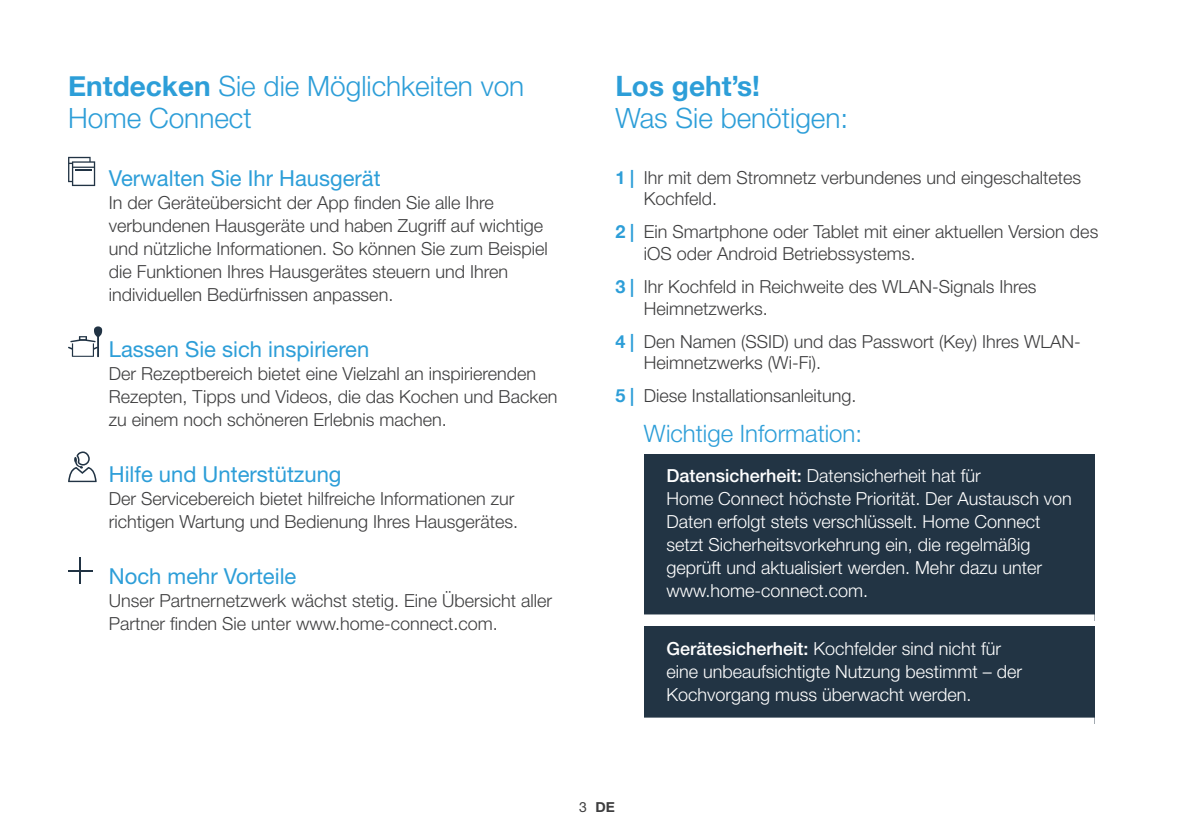
<style>
.page{position:relative;width:1191px;height:840px;background:#fff}
.page>*{position:absolute;margin:0;border:0;box-sizing:border-box;transform-origin:0 0}
.t1{font:300 28px/32px "Helvetica Neue";color:#2d9ed8}
.t2{font:700 28px "Helvetica Neue";color:#2d9ed8}
.t3{font:300 24px "Helvetica Neue";color:#2d9ed8}
.t4{font:22px "Helvetica Neue";color:#2d9ed8}
.t5{font:300 18px/23px "Helvetica Neue";color:#3e3e3f}
.t6{font:300 18px/23px "Helvetica Neue";color:#fff}
.t7{font:700 14px "Helvetica Neue";color:#3e3e3f}
.s1{font-weight:700}
.s2{font-weight:700;color:#2d9ed8}
.s3{font-weight:500}
.s4{font-weight:400}
</style>
<div class="page">
<svg style="left:68px;top:157px;width:27px;height:29px"></svg>
<svg style="left:68px;top:326px;width:34px;height:31px"></svg>
<svg style="left:68px;top:451px;width:29px;height:31px"></svg>
<svg style="left:80px;top:557px;width:1px;height:27px"></svg>
<hr style="left:68px;top:569px;width:25px;height:2px;background:#213344">
<div style="left:643px;top:453px;width:451px;height:166px;background:#223444"></div>
<div style="left:643px;top:614px;width:451px;height:10px;background:#fff"></div>
<div style="left:643px;top:625px;width:451px;height:97px;background:#223444"></div>
<div style="left:643px;top:717px;width:451px;height:10px;background:#fff"></div>
<h1 class="t1" style="left:68px;top:68px;width:458px"><span class="s1">Entdecken</span> Sie die Möglichkeiten von<br>Home Connect</h1>
<p class="t4" style="left:109px;top:162px;width:273px">Verwalten Sie Ihr Hausgerät</p>
<p class="t5" style="left:109px;top:190px;width:440px">In der Geräteübersicht der App finden Sie alle Ihre verbundenen Hausgeräte und haben Zugriff auf wichtige und nützliche Informationen. So können Sie zum Beispiel die Funktionen Ihres Hausgerätes steuern und Ihren individuellen Bedürfnissen anpassen.</p>
<p class="t4" style="left:109px;top:333px;width:262px">Lassen Sie sich inspirieren</p>
<p class="t5" style="left:109px;top:361px;width:450px">Der Rezeptbereich bietet eine Vielzahl an inspirierenden<br>Rezepten, Tipps und Videos, die das Kochen und Backen zu einem noch schöneren Erlebnis machen.</p>
<p class="t4" style="left:109px;top:458px;width:234px">Hilfe und Unterstützung</p>
<p class="t5" style="left:109px;top:485px;width:411px">Der Servicebereich bietet hilfreiche Informationen zur richtigen Wartung und Bedienung Ihres Hausgerätes.</p>
<p class="t4" style="left:109px;top:560px;width:189px">Noch mehr Vorteile</p>
<p class="t5" style="left:109px;top:587px;width:445px">Unser Partnernetzwerk wächst stetig. Eine Übersicht aller<br>Partner finden Sie unter www.home-connect.com.</p>
<h1 class="t2" style="left:615px;top:64px;width:146px">Los geht’s!</h1>
<h1 class="t1" style="left:615px;top:100px;width:234px">Was Sie benötigen:</h1>
<p class="t5" style="left:643px;top:165px;width:439px;line-height:21.6px;text-indent:-28px"><span class="s2">1 |</span> Ihr mit dem Stromnetz verbundenes und eingeschaltetes<br>Kochfeld.</p>
<p class="t5" style="left:643px;top:220px;width:456px;line-height:21.6px;text-indent:-28px"><span class="s2">2 |</span> Ein Smartphone oder Tablet mit einer aktuellen Version des iOS oder Android Betriebssystems.</p>
<p class="t5" style="left:643px;top:274px;width:394px;line-height:21.6px;text-indent:-28px"><span class="s2">3 |</span> Ihr Kochfeld in Reichweite des WLAN-Signals Ihres<br>Heimnetzwerks.</p>
<p class="t5" style="left:643px;top:329px;width:439px;line-height:21.6px;text-indent:-28px"><span class="s2">4 |</span> Den Namen (SSID) und das Passwort (Key) Ihres WLAN-<br>Heimnetzwerks (Wi-Fi).</p>
<p class="t5" style="left:615px;top:383px;width:243px"><span class="s2">5 |</span> Diese Installationsanleitung.</p>
<h2 class="t3" style="left:643px;top:414px;width:220px">Wichtige Information:</h2>
<p class="t6" style="left:666px;top:463px;width:407px"><span class="s3">Datensicherheit:</span> Datensicherheit hat für<br>Home Connect höchste Priorität. Der Austausch von Daten erfolgt stets verschlüsselt. Home Connect setzt Sicherheitsvorkehrung ein, die regelmäßig geprüft und aktualisiert werden. Mehr dazu unter www.home-connect.com.</p>
<p class="t6" style="left:666px;top:635px;width:357px"><span class="s3">Gerätesicherheit:</span> Kochfelder sind nicht für eine unbeaufsichtigte Nutzung bestimmt – der<br>Kochvorgang muss überwacht werden.</p>
<p class="t7" style="left:579px;top:795px;width:37px"><span class="s4">3</span> DE</p>
</div>
